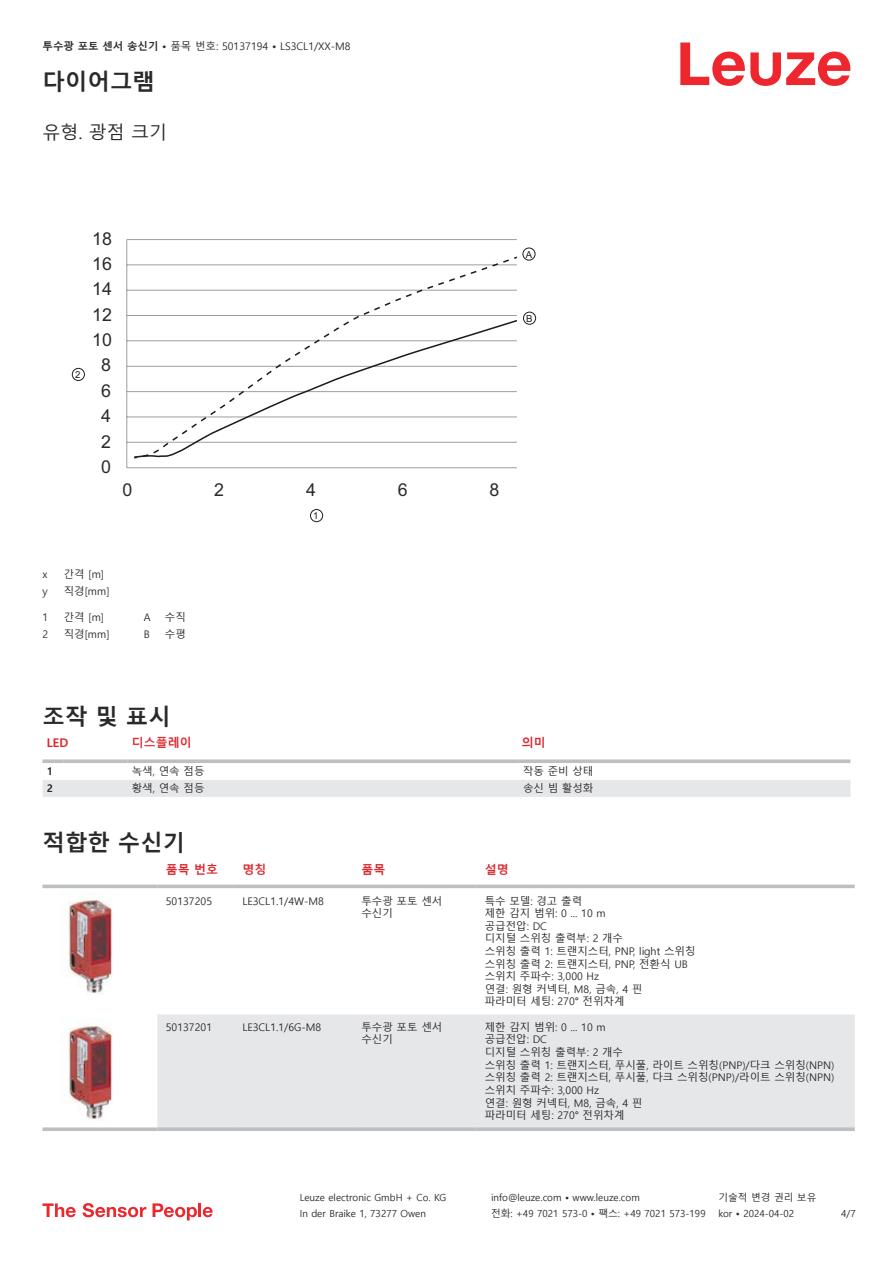
<style>
.page{position:relative;width:893px;height:1263px;background:#fff}
.page>*{position:absolute;margin:0;border:0;box-sizing:border-box;transform-origin:0 0}
.t1{font:700 22.5px "Malgun Gothic";color:#2b292a}
.t2{font:18px "Malgun Gothic";color:#2b292a}
.t3{font:17.85px "Arial";color:#2b292a}
.t4{font:700 12px "Malgun Gothic";color:#db2a30}
.t5{font:10.5px/12.6px "Malgun Gothic";color:#2b292a}
.t6{font:700 10.5px "Malgun Gothic";color:#2b292a}
.t7{font:9.75px "Malgun Gothic";color:#2b292a}
.t8{font:9.6px "Arial";color:#1c2021}
.s1{font-weight:700}
</style>
<div class="page">
<svg style="left:680px;top:43px;width:170px;height:43px"></svg>
<div style="left:43px;top:780px;width:807px;height:17px;background:#e6e7e9"></div>
<svg style="left:43px;top:759px;width:21px;height:4px"></svg>
<svg style="left:64px;top:759px;width:64px;height:4px"></svg>
<svg style="left:128px;top:759px;width:391px;height:4px;fill:#bdbfc1"></svg>
<svg style="left:519px;top:759px;width:331px;height:4px"></svg>
<div style="left:157px;top:1014px;width:698px;height:113px;background:#e6e7e9"></div>
<svg style="left:43px;top:884px;width:114px;height:4px"></svg>
<svg style="left:157px;top:884px;width:77px;height:4px"></svg>
<svg style="left:234px;top:884px;width:119px;height:4px"></svg>
<svg style="left:353px;top:884px;width:123px;height:4px"></svg>
<svg style="left:476px;top:884px;width:379px;height:4px;fill:#bdbfc1"></svg>
<svg style="left:43px;top:1127px;width:114px;height:4px"></svg>
<svg style="left:157px;top:1127px;width:77px;height:4px"></svg>
<svg style="left:234px;top:1127px;width:119px;height:4px"></svg>
<svg style="left:353px;top:1127px;width:123px;height:4px"></svg>
<svg style="left:476px;top:1127px;width:379px;height:4px;fill:#bdbfc1"></svg>
<img style="left:65px;top:900px;width:48px;height:95px">
<img style="left:65px;top:1026px;width:48px;height:95px">
<svg style="left:43px;top:1203px;width:33px;height:14px"></svg>
<svg style="left:83px;top:1203px;width:63px;height:14px"></svg>
<svg style="left:153px;top:1203px;width:44px;height:17px"></svg>
<hr style="left:198px;top:1203px;width:3px;height:14px;background:#ed272d">
<svg style="left:203px;top:1207px;width:10px;height:10px"></svg>
<hr style="left:127px;top:442px;width:390px;height:1px;background:#9c9ea0">
<hr style="left:127px;top:416px;width:390px;height:1px;background:#9c9ea0">
<hr style="left:127px;top:391px;width:390px;height:1px;background:#9c9ea0">
<hr style="left:127px;top:366px;width:390px;height:1px;background:#9c9ea0">
<hr style="left:127px;top:340px;width:390px;height:1px;background:#9c9ea0">
<hr style="left:127px;top:315px;width:390px;height:1px;background:#9c9ea0">
<hr style="left:127px;top:290px;width:390px;height:1px;background:#9c9ea0">
<hr style="left:127px;top:264px;width:390px;height:1px;background:#9c9ea0">
<hr style="left:127px;top:239px;width:390px;height:1px;background:#9c9ea0">
<hr style="left:126px;top:240px;width:1px;height:228px;background:#9c9ea0">
<hr style="left:127px;top:467px;width:390px;height:1px;background:#9c9ea0">
<svg style="left:133px;top:256px;width:385px;height:203px"></svg>
<div style="left:310px;top:509px;width:13px;height:13px;border:1px solid #1b2121;border-radius:50%"></div>
<div style="left:72px;top:368px;width:13px;height:13px;border:1px solid #1b2121;border-radius:50%"></div>
<div style="left:523px;top:248px;width:12px;height:12px;border:1px solid #1b2121;border-radius:50%"></div>
<div style="left:523px;top:312px;width:13px;height:12px;border:1px solid #1b2121;border-radius:50%"></div>
<p class="t5" style="left:43px;top:40px;width:310px"><span class="s1">투수광 포토 센서 송신기 •</span> 품목 번호: 50137194 <span class="s1">•</span> LS3CL1/XX-M8</p>
<h1 class="t1" style="left:43px;top:69px;width:114px">다이어그램</h1>
<h2 class="t2" style="left:43px;top:122px;width:126px">유형. 광점 크기</h2>
<p class="t8" style="left:75px;top:369px;width:7px">2</p>
<h3 class="t3" style="left:92px;top:228px;width:21px">18</h3>
<h3 class="t3" style="left:92px;top:253px;width:21px">16</h3>
<h3 class="t3" style="left:92px;top:279px;width:21px">14</h3>
<h3 class="t3" style="left:92px;top:304px;width:21px">12</h3>
<h3 class="t3" style="left:92px;top:329px;width:21px">10</h3>
<h3 class="t3" style="left:101px;top:355px;width:11px">8</h3>
<h3 class="t3" style="left:101px;top:380px;width:11px">6</h3>
<h3 class="t3" style="left:101px;top:406px;width:11px">4</h3>
<h3 class="t3" style="left:101px;top:431px;width:11px">2</h3>
<h3 class="t3" style="left:101px;top:456px;width:11px">0</h3>
<h3 class="t3" style="left:122px;top:479px;width:11px">0</h3>
<h3 class="t3" style="left:214px;top:479px;width:11px">2</h3>
<h3 class="t3" style="left:306px;top:479px;width:11px">4</h3>
<h3 class="t3" style="left:398px;top:479px;width:11px">6</h3>
<h3 class="t3" style="left:490px;top:479px;width:11px">8</h3>
<p class="t8" style="left:313px;top:510px;width:7px">1</p>
<p class="t5" style="left:43px;top:568px;width:6px">x</p>
<p class="t5" style="left:64px;top:568px;width:42px">간격 [m]</p>
<p class="t5" style="left:43px;top:586px;width:7px">y</p>
<p class="t5" style="left:64px;top:585px;width:47px">직경[mm]</p>
<p class="t5" style="left:43px;top:611px;width:7px">1</p>
<p class="t5" style="left:64px;top:611px;width:42px">간격 [m]</p>
<p class="t5" style="left:43px;top:628px;width:7px">2</p>
<p class="t5" style="left:64px;top:628px;width:47px">직경[mm]</p>
<p class="t5" style="left:144px;top:611px;width:8px">A</p>
<p class="t5" style="left:165px;top:611px;width:22px">수직</p>
<p class="t5" style="left:144px;top:628px;width:8px">B</p>
<p class="t5" style="left:165px;top:628px;width:22px">수평</p>
<p class="t8" style="left:526px;top:249px;width:8px">A</p>
<p class="t8" style="left:526px;top:313px;width:8px">B</p>
<h1 class="t1" style="left:43px;top:703px;width:130px">조작 및 표시</h1>
<p class="t4" style="left:47px;top:736px;width:23px">LED</p>
<p class="t4" style="left:132px;top:736px;width:61px">디스플레이</p>
<p class="t4" style="left:522px;top:736px;width:25px">의미</p>
<p class="t6" style="left:47px;top:765px;width:8px">1</p>
<p class="t5" style="left:132px;top:765px;width:74px">녹색, 연속 점등</p>
<p class="t5" style="left:523px;top:765px;width:72px">작동 준비 상태</p>
<p class="t6" style="left:47px;top:782px;width:8px">2</p>
<p class="t5" style="left:132px;top:782px;width:74px">황색, 연속 점등</p>
<p class="t5" style="left:523px;top:782px;width:72px">송신 빔 활성화</p>
<h1 class="t1" style="left:43px;top:830px;width:144px">적합한 수신기</h1>
<p class="t4" style="left:166px;top:862px;width:54px">품목 번호</p>
<p class="t4" style="left:242px;top:862px;width:25px">명칭</p>
<p class="t4" style="left:361px;top:862px;width:25px">품목</p>
<p class="t4" style="left:485px;top:862px;width:25px">설명</p>
<p class="t5" style="left:166px;top:895px;width:48px">50137205</p>
<p class="t5" style="left:242px;top:895px;width:83px">LE3CL1.1/4W-M8</p>
<p class="t5" style="left:361px;top:895px;width:82px">투수광 포토 센서 수신기</p>
<p class="t5" style="left:485px;top:895px;width:212px">특수 모델: 경고 출력<br>제한 감지 범위: 0 ... 10 m<br>공급전압: DC<br>디지털 스위칭 출력부: 2 개수<br>스위칭 출력 1: 트랜지스터, PNP, light 스위칭 스위칭 출력 2: 트랜지스터, PNP, 전환식 UB 스위치 주파수: 3,000 Hz<br>연결: 원형 커넥터, M8, 금속, 4 핀<br>파라미터 세팅: 270° 전위차계</p>
<p class="t5" style="left:166px;top:1021px;width:48px">50137201</p>
<p class="t5" style="left:242px;top:1021px;width:80px">LE3CL1.1/6G-M8</p>
<p class="t5" style="left:361px;top:1021px;width:82px">투수광 포토 센서 수신기</p>
<p class="t5" style="left:485px;top:1021px;width:351px">제한 감지 범위: 0 ... 10 m<br>공급전압: DC<br>디지털 스위칭 출력부: 2 개수<br>스위칭 출력 1: 트랜지스터, 푸시풀, 라이트 스위칭(PNP)/다크 스위칭(NPN) 스위칭 출력 2: 트랜지스터, 푸시풀, 다크 스위칭(PNP)/라이트 스위칭(NPN) 스위치 주파수: 3,000 Hz<br>연결: 원형 커넥터, M8, 금속, 4 핀<br>파라미터 세팅: 270° 전위차계</p>
<p class="t7" style="left:300px;top:1192px;width:148px">Leuze electronic GmbH + Co. KG</p>
<p class="t7" style="left:491px;top:1192px;width:150px">info@leuze.com • www.leuze.com</p>
<p class="t7" style="left:718px;top:1192px;width:100px">기술적 변경 권리 보유</p>
<p class="t7" style="left:300px;top:1208px;width:128px">In der Braike 1, 73277 Owen</p>
<p class="t7" style="left:491px;top:1208px;width:216px">전화: +49 7021 573-0 • 팩스: +49 7021 573-199</p>
<p class="t7" style="left:718px;top:1208px;width:77px">kor • 2024-04-02</p>
<p class="t7" style="left:841px;top:1208px;width:16px">4/7</p>
</div>
